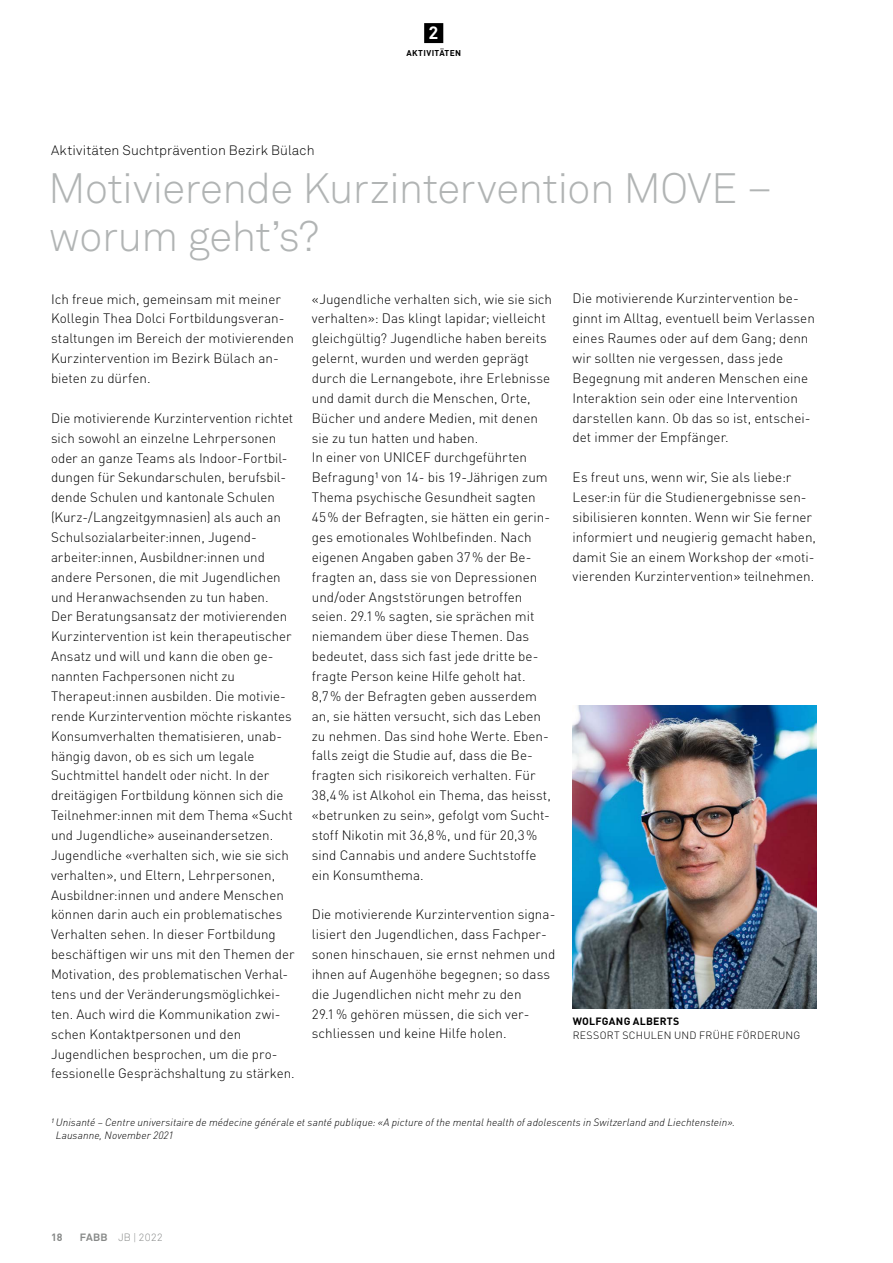
<style>
.page{position:relative;width:893px;height:1263px;background:#fff}
.page>*{position:absolute;margin:0;border:0;box-sizing:border-box;transform-origin:0 0}
.t1{font:300 42px/48px "Akkurat Std";letter-spacing:-.015em;color:#b1b4b4}
.t2{font:700 17.85px "Akkurat Std";color:#fff}
.t3{font:300 13.5px/19.8px "DINOT";color:#000}
.t4{font:300 13.5px "Akkurat Std";letter-spacing:.01em;color:#000}
.t5{font:italic 300 10.5px/12.6px "DINOT";letter-spacing:.01em;color:#000}
.t6{font:300 10.5px "DINOT";letter-spacing:.025em;color:#000}
.t7{font:700 10.5px "DINOT";letter-spacing:.025em;color:#000}
.t8{font:300 10.5px "Akkurat Std";letter-spacing:.01em;color:#878988}
.t9{font:700 10.5px "DINOT";color:#878988}
.t10{font:700 8.4px "DINOT";letter-spacing:.04em;color:#000}
.s1{font-weight:700}
</style>
<div class="page">
<div style="left:424px;top:23px;width:19px;height:20px;background:#000"></div>
<img style="left:573px;top:705px;width:243px;height:304px">
<h2 class="t2" style="left:429px;top:22px;width:12px">2</h2>
<p class="t10" style="left:406px;top:47px;width:56px">AKTIVITÄTEN</p>
<p class="t4" style="left:51px;top:142px;width:265px">Aktivitäten Suchtprävention Bezirk Bülach</p>
<h1 class="t1" style="left:49px;top:164px;width:726px">Motivierende Kurzintervention MOVE – worum geht’s?</h1>
<p class="t3" style="left:51px;top:288px;width:244px">Ich freue mich, gemeinsam mit meiner Kollegin Thea Dolci Fortbildungsveran&shy;staltungen im Bereich der motivierenden Kurzintervention im Bezirk Bülach an&shy;bieten zu dürfen.</p>
<p class="t3" style="left:51px;top:407px;width:245px">Die motivierende Kurzintervention richtet sich sowohl an einzelne Lehrpersonen oder an ganze Teams als Indoor-Fortbil&shy;dungen für Sekundarschulen, berufsbil&shy;dende Schulen und kantonale Schulen (Kurz-/Langzeitgymnasien) als auch an Schulsozialarbeiter:innen, Jugend&shy;arbeiter:innen, Ausbildner:innen und andere Personen, die mit Jugendlichen und Heranwachsenden zu tun haben.<br>Der Beratungsansatz der motivierenden Kurzintervention ist kein therapeutischer Ansatz und will und kann die oben ge&shy;nannten Fachpersonen nicht zu Therapeut:innen ausbilden. Die motivie&shy;rende Kurzintervention möchte riskantes Konsumverhalten thematisieren, unab&shy;hängig davon, ob es sich um legale Suchtmittel handelt oder nicht. In der dreitägigen Fortbildung können sich die Teilnehmer:innen mit dem Thema «Sucht und Jugendliche» auseinandersetzen.<br>Jugendliche «verhalten sich, wie sie sich verhalten», und Eltern, Lehrpersonen, Ausbildner:innen und andere Menschen können darin auch ein problematisches Verhalten sehen. In dieser Fortbildung beschäftigen wir uns mit den Themen der Motivation, des problematischen Verhal&shy;tens und der Veränderungsmöglichkei&shy;ten. Auch wird die Kommunikation zwi&shy;schen Kontaktpersonen und den Jugendlichen besprochen, um die pro&shy;fessionelle Gesprächshaltung zu stärken.</p>
<p class="t3" style="left:312px;top:288px;width:242px">«Jugendliche verhalten sich, wie sie sich verhalten»: Das klingt lapidar; vielleicht gleichgültig? Jugendliche haben bereits gelernt, wurden und werden geprägt durch die Lernangebote, ihre Erlebnisse und damit durch die Menschen, Orte, Bücher und andere Medien, mit denen sie zu tun hatten und haben.<br>In einer von UNICEF durchgeführten Befragung¹ von 14- bis 19-Jährigen zum Thema psychische Gesundheit sagten 45% der Befragten, sie hätten ein gerin&shy;ges emotionales Wohlbefinden. Nach eigenen Angaben gaben 37% der Be&shy;fragten an, dass sie von Depressionen und/oder Angststörungen betroffen seien. 29.1% sagten, sie sprächen mit niemandem über diese Themen. Das bedeutet, dass sich fast jede dritte be&shy;fragte Person keine Hilfe geholt hat.<br>8,7% der Befragten geben ausserdem an, sie hätten versucht, sich das Leben zu nehmen. Das sind hohe Werte. Eben&shy;falls zeigt die Studie auf, dass die Be&shy;fragten sich risikoreich verhalten. Für 38,4% ist Alkohol ein Thema, das heisst, «betrunken zu sein», gefolgt vom Sucht&shy;stoff Nikotin mit 36,8%, und für 20,3% sind Cannabis und andere Suchtstoffe ein Konsumthema.</p>
<p class="t3" style="left:312px;top:904px;width:245px">Die motivierende Kurzintervention signa&shy;lisiert den Jugendlichen, dass Fachper&shy;sonen hinschauen, sie ernst nehmen und ihnen auf Augenhöhe begegnen; so dass die Jugendlichen nicht mehr zu den 29.1% gehören müssen, die sich ver&shy;schliessen und keine Hilfe holen.</p>
<p class="t3" style="left:573px;top:288px;width:244px">Die motivierende Kurzintervention be&shy;ginnt im Alltag, eventuell beim Verlassen eines Raumes oder auf dem Gang; denn wir sollten nie vergessen, dass jede Begegnung mit anderen Menschen eine Interaktion sein oder eine Intervention darstellen kann. Ob das so ist, entschei&shy;det immer der Empfänger.</p>
<p class="t3" style="left:573px;top:467px;width:245px">Es freut uns, wenn wir, Sie als liebe:r Leser:in für die Studienergebnisse sen&shy;sibilisieren konnten. Wenn wir Sie ferner informiert und neugierig gemacht haben, damit Sie an einem Workshop der «moti&shy;vierenden Kurzintervention» teilnehmen.</p>
<p class="t7" style="left:573px;top:1014px;width:108px">WOLFGANG ALBERTS</p>
<p class="t6" style="left:573px;top:1028px;width:229px">RESSORT SCHULEN UND FRÜHE FÖRDERUNG</p>
<p class="t5" style="left:56px;top:1116px;width:681px;text-indent:-5px">¹ Unisanté – Centre universitaire de médecine générale et santé publique: «A picture of the mental health of adolescents in Switzerland and Liechtenstein».<br>Lausanne, November 2021</p>
<p class="t9" style="left:51px;top:1230px;width:13px">18</p>
<p class="t8" style="left:80px;top:1231px;width:85px"><span class="s1">FABB</span> JB | 2022</p>
</div>
